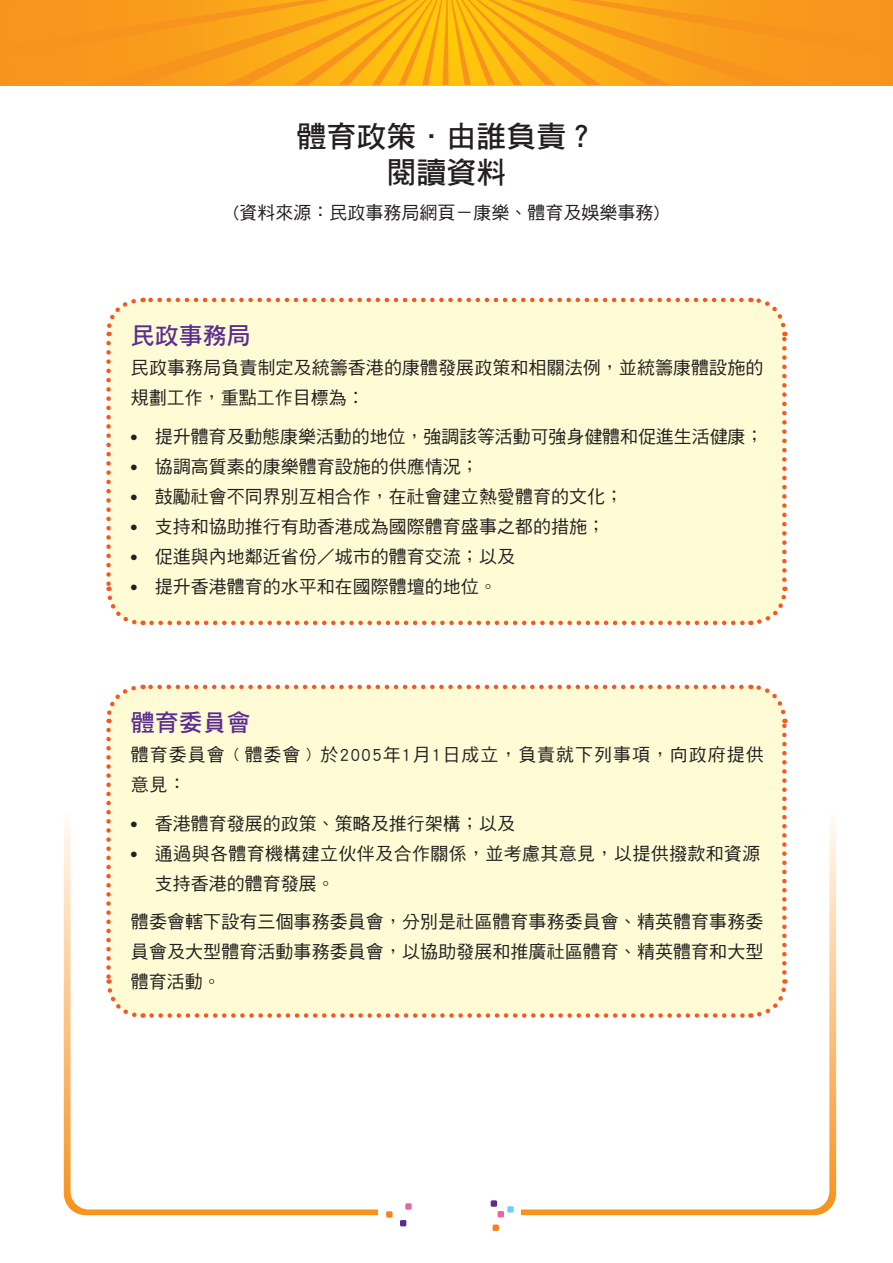
<style>
.page{position:relative;width:893px;height:1263px;background:#fff}
.page>*{position:absolute;margin:0;border:0;box-sizing:border-box;transform-origin:0 0}
.t1{font:30px/36px "DF Hei Std W7";color:#231f20;text-align:center}
.t2{font:24px "DF Hei Std W7";color:#5c2d91}
.t3{font:18px/30px "DF Hei Std W5";color:#231f20}
.t4{font:18px/30px "DF Hei Std W5";letter-spacing:.02em;color:#231f20}
.t5{font:18px/30px "DF Hei Std W5";letter-spacing:.055em;color:#231f20}
.s1{font-family:"Helvetica";font-weight:900;font-stretch:condensed;font-size:15px}
</style>
<div class="page">
<svg style="left:64px;top:822px;width:772px;height:393px"></svg>
<svg style="left:0;top:0;width:893px;height:85px;background:#f9a218"></svg>
<div style="left:379px;top:1199px;width:142px;height:26px;background:#fff"></div>
<svg style="left:498px;top:1211px;width:6px;height:6px"></svg>
<div style="left:493px;top:1224px;width:6px;height:7px;background:#f5821f"></div>
<div style="left:491px;top:1200px;width:6px;height:7px;background:#5c2d91"></div>
<div style="left:507px;top:1206px;width:7px;height:6px;background:#6ecff6"></div>
<svg style="left:400px;top:1220px;width:6px;height:6px"></svg>
<div style="left:386px;top:1211px;width:7px;height:7px;background:#f5821f"></div>
<div style="left:405px;top:1203px;width:7px;height:7px;background:#e864a5"></div>
<div style="left:109px;top:300px;width:675px;height:323px;background:#fffcd5;border-radius:34px"></div>
<svg style="left:106px;top:343px;width:38px;height:283px"></svg>
<svg style="left:152px;top:587px;width:636px;height:39px"></svg>
<svg style="left:750px;top:297px;width:38px;height:283px"></svg>
<svg style="left:106px;top:297px;width:635px;height:39px"></svg>
<div style="left:109px;top:687px;width:675px;height:328px;background:#fffcd5;border-radius:34px"></div>
<svg style="left:104px;top:730px;width:40px;height:290px"></svg>
<svg style="left:152px;top:979px;width:637px;height:41px"></svg>
<svg style="left:750px;top:684px;width:39px;height:288px"></svg>
<svg style="left:106px;top:684px;width:635px;height:39px"></svg>
<h1 class="t1" style="left:296px;top:118px;width:302px">體育政策．由誰負責？閱讀資料</h1>
<p class="t3" style="left:233px;top:198px;width:427px">(資料來源：民政事務局網頁－康樂、體育及娛樂事務)</p>
<h2 class="t2" style="left:131px;top:323px;width:121px">民政事務局</h2>
<p class="t3" style="left:131px;top:352px;width:634px">民政事務局負責制定及統籌香港的康體發展政策和相關法例，並統籌康體設施的規劃工作，重點工作目標為︰</p>
<p class="t3" style="left:131px;top:421px;width:634px"><span class="s1">•</span> 提升體育及動態康樂活動的地位，強調該等活動可強身健體和促進生活健康；</p>
<p class="t3" style="left:131px;top:451px;width:349px"><span class="s1">•</span> 協調高質素的康樂體育設施的供應情況；</p>
<p class="t3" style="left:131px;top:481px;width:493px"><span class="s1">•</span> 鼓勵社會不同界別互相合作，在社會建立熱愛體育的文化；</p>
<p class="t3" style="left:131px;top:511px;width:475px"><span class="s1">•</span> 支持和協助推行有助香港成為國際體育盛事之都的措施；</p>
<p class="t3" style="left:131px;top:541px;width:385px"><span class="s1">•</span> 促進與內地鄰近省份／城市的體育交流；以及</p>
<p class="t3" style="left:131px;top:571px;width:367px"><span class="s1">•</span> 提升香港體育的水平和在國際體壇的地位。</p>
<h2 class="t2" style="left:131px;top:709px;width:121px">體育委員會</h2>
<p class="t5" style="left:131px;top:739px;width:634px">體育委員會﹙體委會﹚於2005年1月1日成立，負責就下列事項，向政府提供意見：</p>
<p class="t3" style="left:131px;top:808px;width:385px"><span class="s1">•</span> 香港體育發展的政策、策略及推行架構；以及</p>
<p class="t4" style="left:155px;top:838px;width:607px;text-indent:-24px"><span class="s1">•</span> 通過與各體育機構建立伙伴及合作關係，並考慮其意見，以提供撥款和資源支持香港的體育發展。</p>
<p class="t3" style="left:131px;top:906px;width:634px;text-align:justify">體委會轄下設有三個事務委員會，分別是社區體育事務委員會、精英體育事務委員會及大型體育活動事務委員會，以協助發展和推廣社區體育、精英體育和大型體育活動。</p>
</div>
